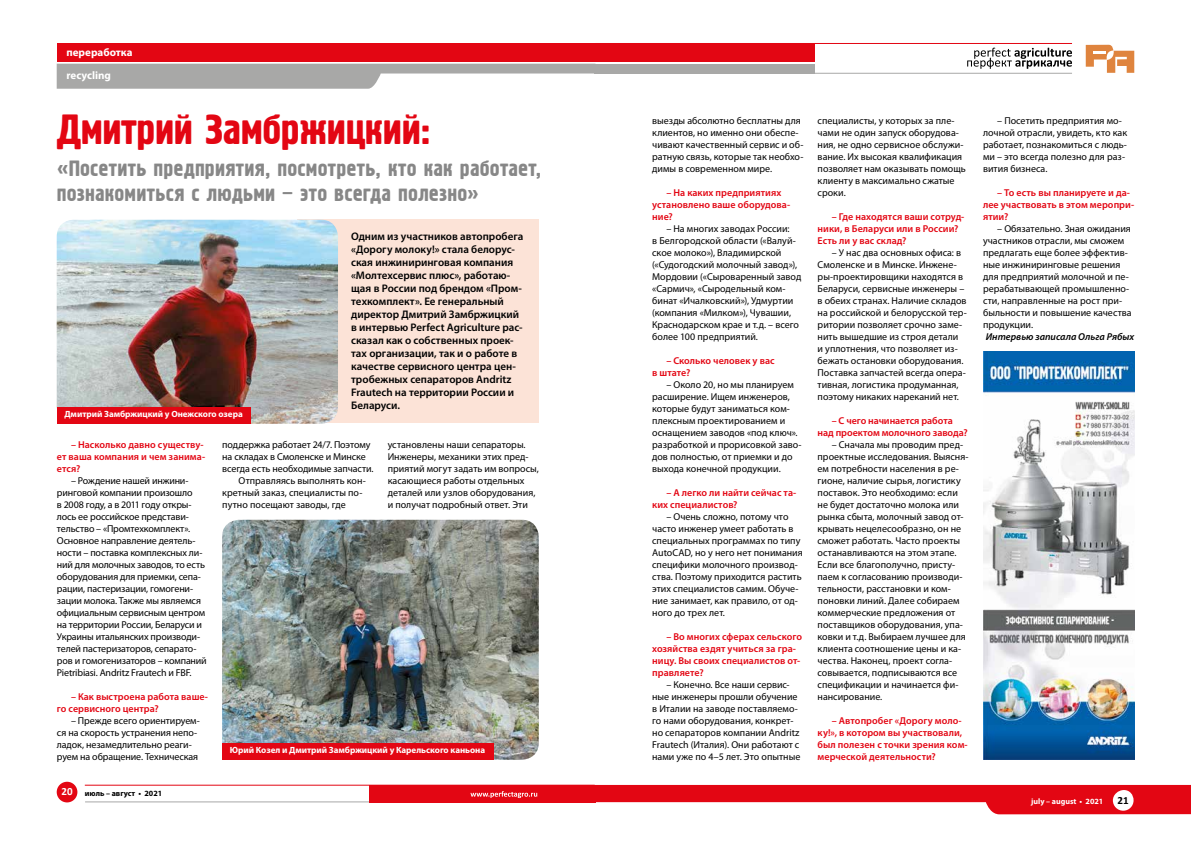
<style>
.page{position:relative;width:1191px;height:842px;background:#fff}
.page>*{position:absolute;margin:0;border:0;box-sizing:border-box;transform-origin:0 0}
.t1{font:42px "Hermes";letter-spacing:-.01em;color:#e30613}
.t2{font:22px/25px "Hermes";letter-spacing:.01em;color:#878787}
.t3{font:600 11px/13px "Myriad Pro";color:#000}
.t4{font:700 11px/22.7px "Myriad Pro";color:#fff}
.t5{font:700 11px "Calibri";color:#fff}
.t6{font:700 11px "Calibri";color:#000}
.t7{font:10px/12px "Myriad Pro";color:#000}
.t8{font:600 10px/12px "Myriad Pro";letter-spacing:.005em;color:#e30613}
.t9{font:italic 600 10px "Myriad Pro";color:#000}
.t10{font:700 9px "Myriad Pro";letter-spacing:-.005em;color:#fff}
.t11{font:700 8px "Myriad Pro";color:#000}
.t12{font:700 8px "Myriad Pro";color:#fff}
</style>
<div class="page">
<hr style="left:85px;top:802px;width:285px;height:1px;background:#a8a8a7">
<svg style="left:57px;top:64px;width:537px;height:25px"></svg>
<div style="left:57px;top:43px;width:538px;height:18px;background:#e30613"></div>
<svg style="left:967px;top:48px;width:105px;height:21px"></svg>
<div style="left:594px;top:64px;width:220px;height:10px;background:#a8a8a7"></div>
<hr style="left:595px;top:73px;width:477px;height:1px;background:#a8a8a7">
<svg style="left:1085px;top:45px;width:49px;height:28px"></svg>
<div style="left:595px;top:43px;width:219px;height:18px;background:#e30613"></div>
<hr style="left:595px;top:43px;width:477px;height:1px;background:#e30613">
<svg style="left:595px;top:785px;width:596px;height:29px"></svg>
<div style="left:369px;top:785px;width:226px;height:17px;background:#e30613"></div>
<div style="left:57px;top:782px;width:20px;height:20px;background:#e30613;border-radius:50%"></div>
<hr style="left:85px;top:785px;width:510px;height:1px;background:#e30613">
<div style="left:297px;top:220px;width:242px;height:203px;background:#fce3d7"></div>
<img style="left:57px;top:220px;width:281px;height:204px">
<img style="left:983px;top:352px;width:151px;height:408px">
<img style="left:222px;top:520px;width:317px;height:240px">
<div style="left:222px;top:743px;width:271px;height:17px;background:#e30613"></div>
<div style="left:57px;top:407px;width:193px;height:17px;background:#e30613"></div>
<div style="left:1112px;top:790px;width:21px;height:21px;background:#fff;border-radius:50%"></div>
<svg style="left:470px;top:791px;width:67px;height:7px"></svg>
<p class="t4" style="left:66px;top:41px;width:68px">переработка recycling</p>
<h1 class="t1" style="left:57px;top:106px;width:375px">Дмитрий Замбржицкий:</h1>
<h2 class="t2" style="left:57px;top:156px;width:486px">«Посетить предприятия, посмотреть, кто как работает, познакомиться с людьми – это всегда полезно»</h2>
<p class="t3" style="left:351px;top:229px;width:174px">Одним из участников автопробега «Дорогу молоку!» стала белорус&shy;ская инжиниринговая компания «Молтехсервис плюс», работаю&shy;щая в России под брендом «Пром&shy;техкомплект». Ее генеральный директор Дмитрий Замбржицкий в интервью Perfect Agriculture рас&shy;сказал как о собственных проек&shy;тах организации, так и о работе в качестве сервисного центра цен&shy;тробежных сепараторов Andritz<br>Frautech на территории России и<br>Беларуси.</p>
<p class="t7" style="left:222px;top:438px;width:150px">поддержка работает 24/7. Поэтому</p>
<p class="t7" style="left:222px;top:450px;width:145px">на складах в Смоленске и Минске</p>
<p class="t7" style="left:222px;top:462px;width:153px">всегда есть необходимые запчасти.</p>
<p class="t7" style="left:239px;top:474px;width:129px">Отправляясь выполнять кон-</p>
<p class="t7" style="left:222px;top:486px;width:142px">кретный заказ, специалисты по-</p>
<p class="t7" style="left:222px;top:498px;width:125px">путно посещают заводы, где</p>
<p class="t10" style="left:64px;top:408px;width:180px">Дмитрий Замбржицкий у Онежского озера</p>
<p class="t8" style="left:57px;top:438px;width:150px;text-indent:14px">– Насколько давно существу&shy;ет ваша компания и чем занима&shy;ется?</p>
<p class="t7" style="left:57px;top:474px;width:151px;text-indent:14px">– Рождение нашей инжини&shy;ринговой компании произошло<br>в 2008 году, а в 2011 году откры&shy;лось ее российское представи&shy;тельство – «Промтехкомплект».<br>Основное направление деятель&shy;ности – поставка комплексных ли&shy;ний для молочных заводов, то есть оборудования для приемки, сепа&shy;рации, пастеризации, гомогени&shy;зации молока. Также мы являемся официальным сервисным центром на территории России, Беларуси и<br>Украины итальянских производи&shy;телей пастеризаторов, сепарато&shy;ров и гомогенизаторов – компаний<br>Pietribiasi. Andritz Frautech и FBF.</p>
<p class="t8" style="left:57px;top:690px;width:153px;text-indent:14px">– Как выстроена работа ваше&shy;го сервисного центра?</p>
<p class="t7" style="left:57px;top:714px;width:144px;text-indent:14px">– Прежде всего ориентируем&shy;ся на скорость устранения непо&shy;ладок, незамедлительно реаги&shy;руем на обращение. Техническая</p>
<p class="t7" style="left:388px;top:438px;width:153px">установлены наши сепараторы.<br>Инженеры, механики этих пред&shy;приятий могут задать им вопросы, касающиеся работы отдельных деталей или узлов оборудования, и получат подробный ответ. Эти</p>
<p class="t10" style="left:230px;top:744px;width:257px">Юрий Козел и Дмитрий Замбржицкий у Карельского каньона</p>
<p class="t5" style="left:61px;top:783px;width:13px">20</p>
<p class="t11" style="left:85px;top:788px;width:79px">июль – август • 2021</p>
<p class="t7" style="left:652px;top:114px;width:153px">выезды абсолютно бесплатны для клиентов, но именно они обеспе&shy;чивают качественный сервис и об&shy;ратную связь, которые так необхо&shy;димы в современном мире.</p>
<p class="t8" style="left:652px;top:186px;width:139px;text-indent:14px">– На каких предприятиях установлено ваше оборудова&shy;ние?</p>
<p class="t7" style="left:652px;top:222px;width:151px;text-indent:14px">– На многих заводах России:<br>в Белгородской области («Валуй&shy;ское молоко»), Владимирской («Судогодский молочный завод»),<br>Мордовии («Сыроваренный завод «Сармич», «Сыродельный ком&shy;бинат «Ичалковский»), Удмуртии (компания «Милком»), Чувашии,<br>Краснодарском крае и т.д. – всего более 100 предприятий.</p>
<p class="t8" style="left:652px;top:354px;width:124px;text-indent:14px">– Сколько человек у вас в штате?</p>
<p class="t7" style="left:652px;top:378px;width:151px;text-indent:14px">– Около 20, но мы планируем расширение. Ищем инженеров, которые будут заниматься ком&shy;плексным проектированием и оснащением заводов «под ключ». разработкой и прорисовкой заво&shy;дов полностью, от приемки и до выхода конечной продукции.</p>
<p class="t8" style="left:652px;top:486px;width:146px;text-indent:14px">– А легко ли найти сейчас та&shy;ких специалистов?</p>
<p class="t7" style="left:652px;top:510px;width:152px;text-indent:14px">– Очень сложно, потому что часто инженер умеет работать в специальных программах по типу<br>AutoCAD, но у него нет понимания специфики молочного производ&shy;ства. Поэтому приходится растить этих специалистов самим. Обуче&shy;ние занимает, как правило, от од&shy;ного до трех лет.</p>
<p class="t8" style="left:652px;top:630px;width:151px;text-indent:14px">– Во многих сферах сельского хозяйства ездят учиться за гра&shy;ницу. Вы своих специалистов от&shy;правляете?</p>
<p class="t7" style="left:652px;top:678px;width:150px;text-indent:14px">– Конечно. Все наши сервис&shy;ные инженеры прошли обучение в Италии на заводе поставляемо&shy;го нами оборудования, конкрет&shy;но сепараторов компании Andritz<br>Frautech (Италия). Они работают с нами уже по 4–5 лет. Это опытные</p>
<p class="t7" style="left:817px;top:114px;width:150px">специалисты, у которых за пле&shy;чами не один запуск оборудова&shy;ния, не одно сервисное обслужи&shy;вание. Их высокая квалификация позволяет нам оказывать помощь клиенту в максимально сжатые сроки.</p>
<p class="t8" style="left:817px;top:210px;width:148px;text-indent:14px">– Где находятся ваши сотруд&shy;ники, в Беларуси или в России?<br>Есть ли у вас склад?</p>
<p class="t7" style="left:817px;top:246px;width:151px;text-indent:14px">– У нас два основных офиса: в<br>Смоленске и в Минске. Инжене&shy;ры-проектировщики находятся в<br>Беларуси, сервисные инженеры – в обеих странах. Наличие складов на российской и белорусской тер&shy;ритории позволяет срочно заме&shy;нить вышедшие из строя детали<br>и уплотнения, что позволяет из&shy;бежать остановки оборудования.<br>Поставка запчастей всегда опера&shy;тивная, логистика продуманная, поэтому никаких нареканий нет.</p>
<p class="t8" style="left:817px;top:414px;width:152px;text-align:center">– С чего начинается работа<br>над проектом молочного завода?</p>
<p class="t7" style="left:817px;top:438px;width:152px;text-indent:14px">– Сначала мы проводим пред&shy;проектные исследования. Выясня&shy;ем потребности населения в ре&shy;гионе, наличие сырья, логистику поставок. Это необходимо: если не будет достаточно молока или рынка сбыта, молочный завод от&shy;крывать нецелесообразно, он не сможет работать. Часто проекты останавливаются на этом этапе.<br>Если все благополучно, присту&shy;паем к согласованию производи&shy;тельности, расстановки и ком&shy;поновки линий. Далее собираем коммерческие предложения от поставщиков оборудования, упа&shy;ковки и т.д. Выбираем лучшее для клиента соотношение цены и ка&shy;чества. Наконец, проект согла&shy;совывается, подписываются все спецификации и начинается фи&shy;нансирование.</p>
<p class="t8" style="left:817px;top:714px;width:152px;text-indent:14px">– Автопробег «Дорогу моло&shy;ку!», в котором вы участвовали, был полезен с точки зрения ком&shy;мерческой деятельности?</p>
<p class="t7" style="left:983px;top:114px;width:146px;text-indent:14px">– Посетить предприятия мо&shy;лочной отрасли, увидеть, кто как работает, познакомиться с людь&shy;ми – это всегда полезно для раз&shy;вития бизнеса.</p>
<p class="t8" style="left:983px;top:186px;width:153px;text-indent:14px">– То есть вы планируете и да&shy;лее участвовать в этом меропри&shy;ятии?</p>
<p class="t7" style="left:983px;top:222px;width:150px;text-indent:14px">– Обязательно. Зная ожидания участников отрасли, мы сможем предлагать еще более эффектив&shy;ные инжиниринговые решения для предприятий молочной и пе&shy;рерабатывающей промышленно&shy;сти, направленные на рост при&shy;быльности и повышение качества продукции.</p>
<p class="t9" style="left:985px;top:330px;width:150px">Интервью записала Ольга Рябых</p>
<p class="t12" style="left:1031px;top:796px;width:74px">july – august • 2021</p>
<p class="t6" style="left:1117px;top:793px;width:13px">21</p>
</div>
